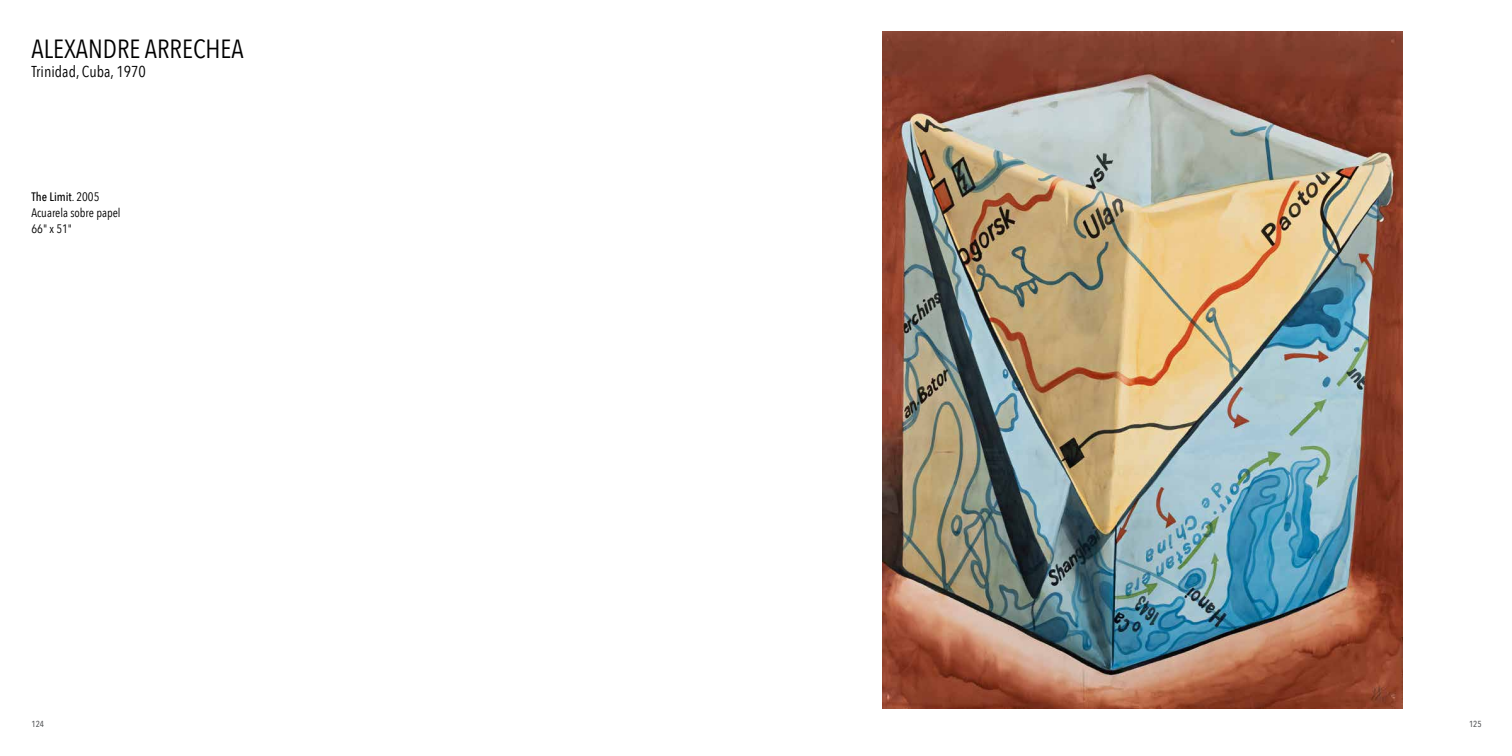
<style>
.page{position:relative;width:1512px;height:756px;background:#fff}
.page>*{position:absolute;margin:0;border:0;box-sizing:border-box;transform-origin:0 0}
.t1{font:26.25px "Avenir Next Condensed";color:#000}
.t2{font:15.75px "Avenir Next Condensed";color:#000}
.t3{font:12.25px/15.8px "Avenir Next Condensed";color:#000}
.t4{font:500 8.75px "Avenir Next Condensed";color:#58595b}
.s1{font-weight:500}
</style>
<div class="page">
<img style="left:882px;top:32px;width:521px;height:677px">
<h1 class="t1" style="left:32px;top:26px;width:214px">ALEXANDRE ARRECHEA</h1>
<p class="t2" style="left:32px;top:58px;width:116px">Trinidad, Cuba, 1970</p>
<p class="t3" style="left:32px;top:189px;width:91px"><span class="s1">The Limit</span>. 2005<br>Acuarela sobre papel<br>66" x 51"</p>
<p class="t4" style="left:32px;top:719px;width:14px">124</p>
<p class="t4" style="left:1469px;top:719px;width:14px">125</p>
</div>
